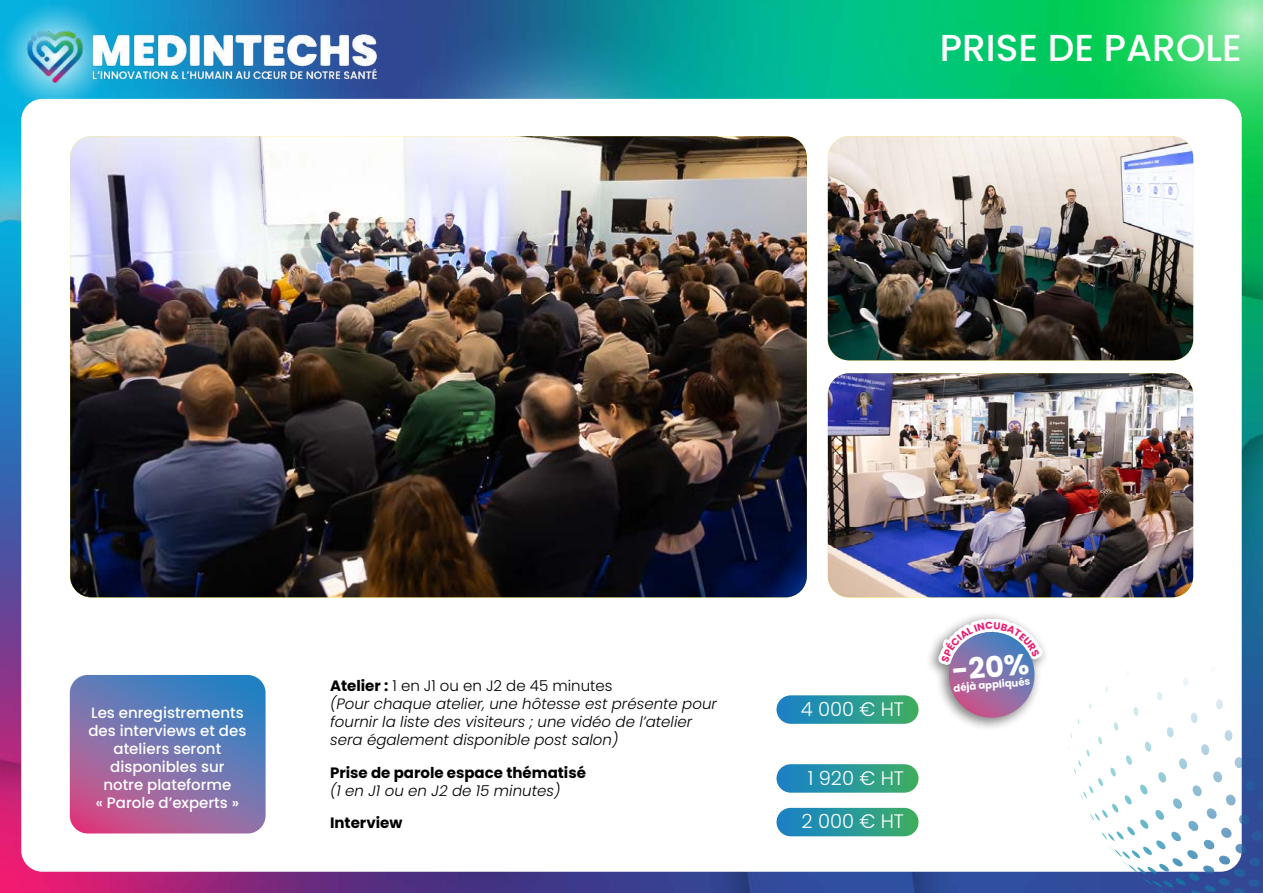
<style>
.page{position:relative;width:1263px;height:893px;background:#fff}
.page>*{position:absolute;margin:0;border:0;box-sizing:border-box;transform-origin:0 0}
.t1{font:500 37.5px "Poppins";color:#fff}
.t2{font:700 28.95px "Poppins";color:#fff}
.t3{font:300 19.5px "Poppins";color:#fff}
.t4{font:italic 300 15px/18px "Poppins";color:#000}
.t5{font:500 15px/18px "Poppins";color:#fff;text-align:center}
.t6{font:700 15px/18px "Poppins";color:#000}
.t7{font:700 10.05px "Poppins";color:#fff}
.s1{font-weight:700;font-style:normal}
.s2{font-style:normal}
.s3{font-weight:300;font-style:italic}
</style>
<div class="page">
<img style="left:0;top:0;width:1263px;height:893px">
<div style="left:21px;top:99px;width:1221px;height:773px;background:#fff;border-radius:21px"></div>
<svg style="left:0;top:1px;width:110px;height:110px"></svg>
<img style="left:21px;top:21px;width:364px;height:69px">
<div style="left:776px;top:695px;width:142px;height:29px;background:linear-gradient(to right,#1d84cf,#39ad64);border-radius:14px"></div>
<div style="left:776px;top:764px;width:142px;height:29px;background:linear-gradient(to right,#1d84cf,#39ad64);border-radius:14px"></div>
<div style="left:776px;top:808px;width:142px;height:28px;background:linear-gradient(to right,#1982ce,#3bae64);border-radius:14px"></div>
<svg style="left:70px;top:675px;width:196px;height:158px"></svg>
<img style="left:70px;top:136px;width:737px;height:461px">
<img style="left:828px;top:136px;width:365px;height:224px">
<img style="left:828px;top:373px;width:365px;height:224px">
<svg style="left:1067px;top:629px;width:196px;height:264px"></svg>
<div style="left:924px;top:610px;width:126px;height:122px;background:#000;opacity:.5"></div>
<svg style="left:941px;top:622px;width:99px;height:98px"></svg>
<p class="t1" style="left:940px;top:26px;width:303px">PRISE DE PAROLE</p>
<p class="t5" style="left:88px;top:704px;width:159px">Les enregistrements des interviews et des ateliers seront disponibles sur notre plateforme<br>« Parole d’experts »</p>
<p class="t4" style="left:330px;top:676px;width:388px"><span class="s1">Atelier :</span> <span class="s2">1 en J1 ou en J2 de 45 minutes<br></span>(Pour chaque atelier, une hôtesse est présente pour fournir la liste des visiteurs ; une vidéo de l’atelier sera également disponible post salon)</p>
<p class="t6" style="left:330px;top:763px;width:257px">Prise de parole espace thématisé <span class="s3">(1 en J1 ou en J2 de 15 minutes)</span></p>
<p class="t6" style="left:330px;top:814px;width:74px">Interview</p>
<p class="t3" style="left:801px;top:698px;width:105px">4 000 € HT</p>
<p class="t3" style="left:808px;top:766px;width:98px">1 920 € HT</p>
<p class="t3" style="left:801px;top:810px;width:104px">2 000 € HT</p>
<p class="t2" style="left:950px;top:654px;width:79px;rotate:-5deg">-20%</p>
<p class="t7" style="left:953px;top:682px;width:78px;rotate:-5deg">déjà appliqués</p>
</div>
